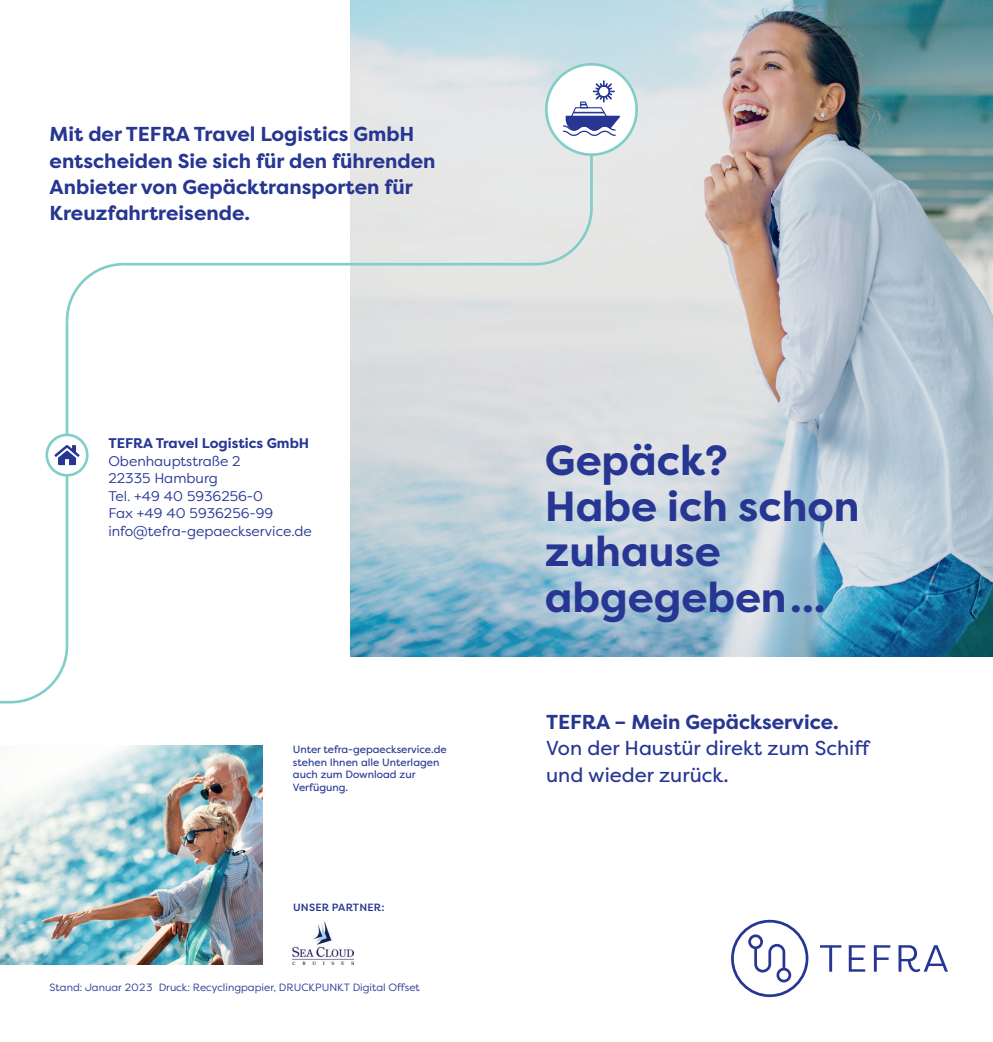
<style>
.page{position:relative;width:993px;height:1042px;background:#fff}
.page>*{position:absolute;margin:0;border:0;box-sizing:border-box;transform-origin:0 0}
.t1{font:700 42px/45.5px "Filson Pro";color:#263692}
.t2{font:700 20.12px/26.2px "Filson Pro";color:#263692}
.t3{font:20.12px/26.2px "Filson Pro";color:#263692}
.t4{font:14px/17.5px "Filson Pro";color:#263692}
.t5{font:700 14px "Filson Pro";color:#263692}
.t6{font:10.5px/12.6px "Filson Pro";color:#263692}
.t7{font:10.5px "Filson Pro";color:#263692}
.t8{font:500 10.5px "Filson Pro";letter-spacing:.02em;color:#263692}
</style>
<div class="page">
<img style="left:0;top:746px;width:262px;height:218px">
<img style="left:350px;top:0;width:642px;height:657px">
<svg style="left:65px;top:262px;width:61px;height:61px"></svg>
<hr style="left:66px;top:321px;width:2px;height:325px;background:#80cec8">
<svg style="left:47px;top:435px;width:40px;height:40px"></svg>
<div style="left:45px;top:433px;width:43px;height:44px;border:3px solid #80cec8;border-radius:50%"></div>
<svg style="left:54px;top:445px;width:26px;height:20px"></svg>
<svg style="left:820px;top:945px;width:21px;height:26px"></svg>
<svg style="left:848px;top:945px;width:16px;height:26px"></svg>
<svg style="left:873px;top:945px;width:17px;height:26px"></svg>
<svg style="left:898px;top:945px;width:49px;height:27px"></svg>
<svg style="left:731px;top:920px;width:77px;height:77px"></svg>
<img style="left:293px;top:922px;width:60px;height:42px">
<hr style="left:123px;top:263px;width:412px;height:2px;background:#80cec8">
<svg style="left:483px;top:382px;width:436px;height:275px;background:#b2c9d7"></svg>
<svg style="left:532px;top:205px;width:62px;height:62px;background:#dfe4e3"></svg>
<hr style="left:590px;top:129px;width:2px;height:79px;background:#80cec8">
<div style="left:546px;top:64px;width:90px;height:91px;background:#fff;border-radius:50%"></div>
<div style="left:545px;top:63px;width:92px;height:93px;border:3px solid #80cec8;border-radius:50%"></div>
<svg style="left:563px;top:80px;width:57px;height:56px"></svg>
<svg style="left:0;top:643px;width:69px;height:61px"></svg>
<p class="t2" style="left:50px;top:122px;width:387px">Mit der TEFRA Travel Logistics GmbH entscheiden Sie sich für den führenden Anbieter von Gepäcktransporten für Kreuzfahrtreisende.</p>
<p class="t5" style="left:108px;top:434px;width:202px">TEFRA Travel Logistics GmbH</p>
<p class="t4" style="left:108px;top:451px;width:205px">Obenhauptstraße 2<br>22335 Hamburg<br>Tel. +49 40 5936256-0<br>Fax +49 40 5936256-99 info@tefra-gepaeckservice.de</p>
<p class="t6" style="left:293px;top:743px;width:155px">Unter tefra-gepaeckservice.de stehen Ihnen alle Unterlagen auch zum Download zur<br>Verfügung.</p>
<p class="t8" style="left:293px;top:899px;width:93px">UNSER PARTNER:</p>
<p class="t7" style="left:50px;top:980px;width:371px">Stand: Januar 2023 Druck: Recyclingpapier, DRUCKPUNKT Digital Offset</p>
<h1 class="t1" style="left:544px;top:439px;width:316px">Gepäck?<br>Habe ich schon zuhause abgegeben ...</h1>
<p class="t2" style="left:546px;top:709px;width:294px">TEFRA – Mein Gepäckservice.</p>
<p class="t3" style="left:546px;top:735px;width:326px">Von der Haustür direkt zum Schiff und wieder zurück.</p>
</div>
